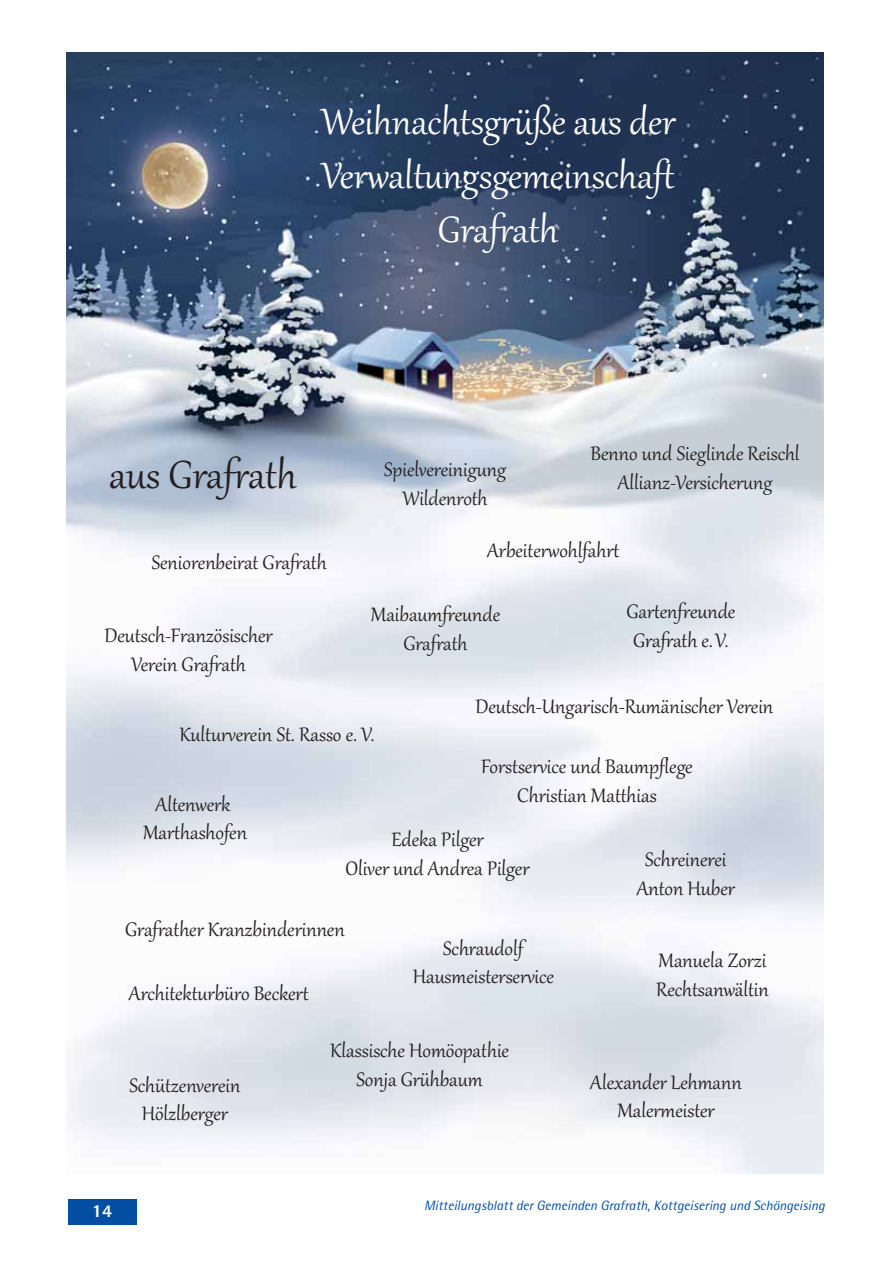
<style>
.page{position:relative;width:893px;height:1263px;background:#fff}
.page>*{position:absolute;margin:0;border:0;box-sizing:border-box;transform-origin:0 0}
.t1{font:48px "Gabriola";color:#231f20}
.t2{font:45px/54px "Gabriola";color:#fff;text-align:center}
.t3{font:24px/28.8px "Gabriola";color:#231f20;text-align:center}
.t4{font:800 18px "AT Rotis Semi Sans";color:#fff}
.t5{font:italic 13.5px "AT Rotis Semi Sans";color:#034ea2}
</style>
<div class="page">
<div style="left:68px;top:1199px;width:68px;height:26px;background:#034ea2"></div>
<img style="left:67px;top:52px;width:756px;height:1122px">
<h2 class="t2" style="left:321px;top:98px;width:356px">Weihnachtsgrüße aus der<br>Verwaltungsgemeinschaft<br>Grafrath</h2>
<h1 class="t1" style="left:109px;top:457px;width:189px">aus Grafrath</h1>
<p class="t3" style="left:384px;top:457px;width:123px">Spielvereinigung<br>Wildenroth</p>
<p class="t3" style="left:591px;top:441px;width:210px">Benno und Sieglinde Reischl<br>Allianz-Versicherung</p>
<p class="t3" style="left:152px;top:550px;width:176px">Seniorenbeirat Grafrath</p>
<p class="t3" style="left:105px;top:623px;width:170px">Deutsch-Französischer<br>Verein Grafrath</p>
<p class="t3" style="left:487px;top:538px;width:134px">Arbeiterwohlfahrt</p>
<p class="t3" style="left:371px;top:602px;width:131px">Maibaumfreunde<br>Grafrath</p>
<p class="t3" style="left:626px;top:599px;width:110px;text-align:left">Gartenfreunde<br>Grafrath e.V.</p>
<p class="t3" style="left:475px;top:694px;width:299px">Deutsch-Ungarisch-Rumänischer Verein</p>
<p class="t3" style="left:179px;top:722px;width:197px">Kulturverein St. Rasso e. V.</p>
<p class="t3" style="left:143px;top:791px;width:105px">Altenwerk<br>Marthashofen</p>
<p class="t3" style="left:481px;top:754px;width:213px">Forstservice und Baumpflege<br>Christian Matthias</p>
<p class="t3" style="left:345px;top:827px;width:186px">Edeka Pilger<br>Oliver und Andrea Pilger</p>
<p class="t3" style="left:637px;top:847px;width:100px">Schreinerei<br>Anton Huber</p>
<p class="t3" style="left:125px;top:917px;width:221px">Grafrather Kranzbinderinnen</p>
<p class="t3" style="left:129px;top:980px;width:181px">Architekturbüro Beckert</p>
<p class="t3" style="left:413px;top:935px;width:143px">Schraudolf<br>Hausmeisterservice</p>
<p class="t3" style="left:330px;top:1038px;width:180px">Klassische Homöopathie</p>
<p class="t3" style="left:129px;top:1072px;width:113px">Schützenverein</p>
<p class="t3" style="left:356px;top:1067px;width:128px">Sonja Grühbaum</p>
<p class="t3" style="left:142px;top:1101px;width:88px">Hölzlberger</p>
<p class="t3" style="left:656px;top:948px;width:114px;text-align:left">Manuela Zorzi<br>Rechtsanwältin</p>
<p class="t3" style="left:590px;top:1069px;width:153px">Alexander Lehmann<br>Malermeister</p>
<p class="t4" style="left:92px;top:1204px;width:22px">14</p>
<p class="t5" style="left:424px;top:1200px;width:402px">Mitteilungsblatt der Gemeinden Grafrath, Kottgeisering und Schöngeising</p>
</div>
